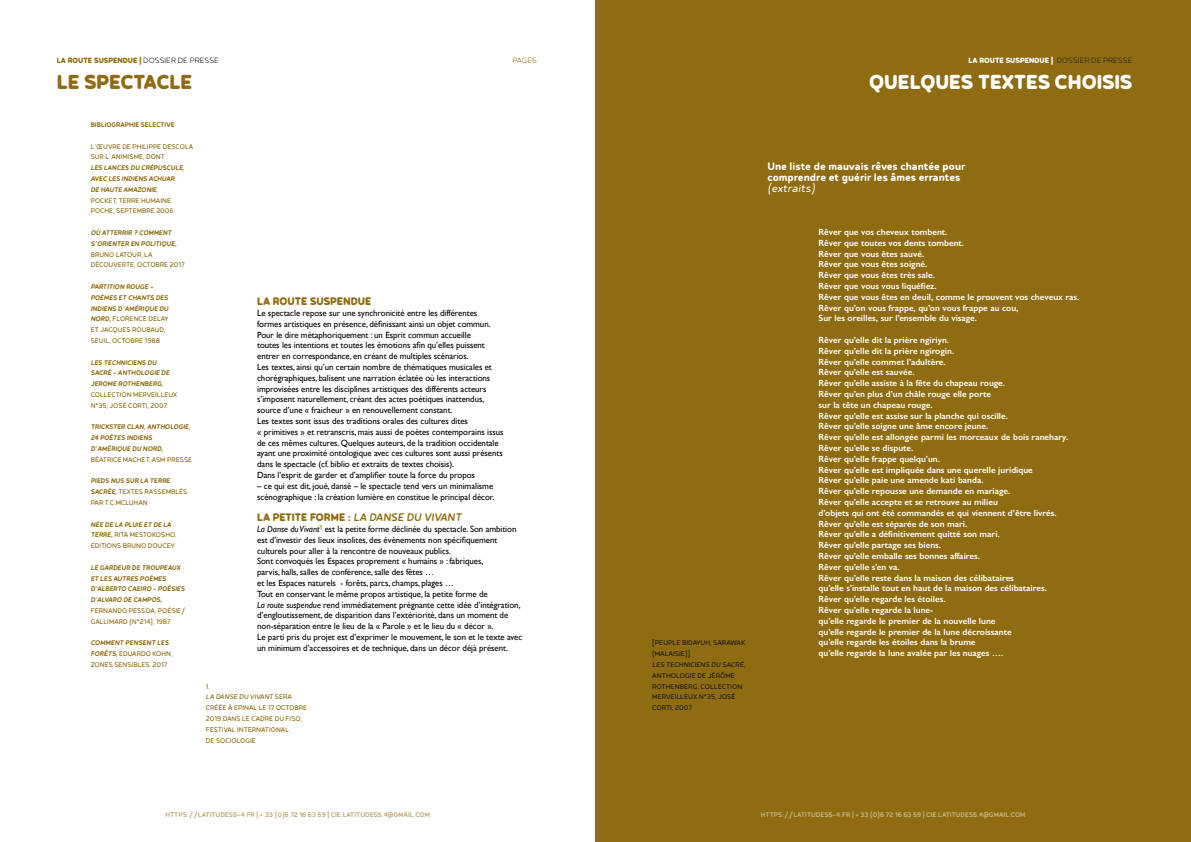
<style>
.page{position:relative;width:1191px;height:842px;background:#fff}
.page>*{position:absolute;margin:0;border:0;box-sizing:border-box;transform-origin:0 0}
.t1{font:900 24px "Betm Rounded";color:#fff}
.t2{font:900 24px "Betm Rounded";color:#8f6c11}
.t3{font:600 13px/10.8px "Betm Rounded";color:#fff}
.t4{font:italic 500 13px "Betm Rounded";color:#8f6c11}
.t5{font:900 13px "Betm Rounded";color:#8f6c11}
.t6{font:italic 300 13px "Betm Rounded";color:#fff}
.t7{font:9px/10.8px "Gill Sans";letter-spacing:-.005em;color:#000}
.t8{font:600 9px/10.8px "Gill Sans";color:#fff}
.t9{font:900 9px "Betm Rounded";color:#8f6c11}
.t10{font:900 9px "Betm Rounded";color:#fff}
.t11{font:300 9px "Betm Rounded";letter-spacing:-.01em;color:#8f6c11}
.t12{font:8px/10.8px "Betm Rounded";color:#8f6c11}
.t13{font:italic 600 8px/10.8px "Betm Rounded";color:#8f6c11}
.t14{font:600 8px "Betm Rounded";color:#c4ae7f}
.t15{font:8px/10.8px "Betm Rounded";color:#1c1c1b}
.t16{font:600 8px "Betm Rounded";color:#8f6c11}
.s1{font-weight:300;color:#000}
.s2{font-weight:300;color:#1c1c1b}
.s3{font-weight:400;font-style:normal}
.s4{font-style:normal}
.s5{font-weight:600;font-style:italic}
.s6{font-weight:900;font-style:normal}
.s7{font-style:italic}
</style>
<div class="page">
<div style="left:595px;top:0;width:596px;height:842px;background:#8f6c11"></div>
<p class="t9" style="left:57px;top:55px;width:164px">LA ROUTE SUSPENDUE | <span class="s1">DOSSIER DE PRESSE</span></p>
<p class="t11" style="left:512px;top:56px;width:26px">PAGE6</p>
<p class="t10" style="left:968px;top:55px;width:165px">LA ROUTE SUSPENDUE | <span class="s2">DOSSIER DE PRESSE</span></p>
<h1 class="t2" style="left:57px;top:67px;width:137px">LE SPECTACLE</h1>
<p class="t16" style="left:91px;top:120px;width:85px">BIBLIOGRAPHIE SELECTIVE</p>
<p class="t12" style="left:91px;top:140px;width:104px">L’ŒUVRE DE PHILIPPE DESCOLA<br>SUR L’ANIMISME, DONT</p>
<p class="t13" style="left:91px;top:162px;width:95px">LES LANCES DU CRÉPUSCULE,<br>AVEC LES INDIENS ACHUAR<br>DE HAUTE AMAZONIE<span class="s3">,<br>POCKET, TERRE HUMAINE<br>POCHE, SEPTEMBRE 2006</span></p>
<p class="t13" style="left:91px;top:227px;width:87px">OÙ ATTERRIR ? COMMENT<br>S’ORIENTER EN POLITIQUE,</p>
<p class="t12" style="left:91px;top:248px;width:95px">BRUNO LATOUR, LA<br>DÉCOUVERTE, OCTOBRE 2017</p>
<p class="t13" style="left:91px;top:281px;width:79px">PARTITION ROUGE –<br>POÈMES ET CHANTS DES<br>INDIENS D’AMÉRIQUE DU<br>NORD<span class="s4">,</span> <span class="s3">FLORENCE DELAY<br>ET JACQUES ROUBAUD,<br>SEUIL, OCTOBRE 1988</span></p>
<p class="t13" style="left:91px;top:356px;width:80px">LES TECHNICIENS DU<br>SACRÉ – ANTHOLOGIE DE<br>JEROME ROTHENBERG,</p>
<p class="t12" style="left:91px;top:389px;width:88px">COLLECTION MERVEILLEUX<br>N°35, JOSÉ CORTI, 2007.</p>
<p class="t13" style="left:91px;top:421px;width:101px">TRICKSTER CLAN, ANTHOLOGIE,<br>24 POÈTES INDIENS<br>D’AMÉRIQUE DU NORD,</p>
<p class="t12" style="left:91px;top:454px;width:103px">BÉATRICE MACHET, ASM PRESSE</p>
<p class="t12" style="left:91px;top:475px;width:98px"><span class="s5">PIEDS NUS SUR LA TERRE<br>SACRÉE,</span> TEXTES RASSEMBLÉS<br>PAR T.C.MCLUHAN</p>
<p class="t12" style="left:91px;top:518px;width:87px"><span class="s5">NÉE DE LA PLUIE ET DE LA<br>TERRE,</span> RITA MESTOKOSHO,<br>EDITIONS BRUNO DOUCEY</p>
<p class="t13" style="left:91px;top:561px;width:96px">LE GARDEUR DE TROUPEAUX<br>ET LES AUTRES POÈMES<br>D'ALBERTO CAEIRO - POÉSIES<br>D'ALVARO DE CAMPOS,</p>
<p class="t12" style="left:91px;top:605px;width:96px">FERNANDO PESSOA, POÉSIE/<br>GALLIMARD (N°214), 1987.</p>
<p class="t12" style="left:91px;top:637px;width:83px"><span class="s5">COMMENT PENSENT LES<br>FORÊTS</span>, EDUARDO KOHN,<br>ZONES SENSIBLES, 2017</p>
<h2 class="t5" style="left:257px;top:293px;width:116px">LA ROUTE SUSPENDUE</h2>
<p class="t7" style="left:257px;top:307px;width:248px">Le spectacle repose sur une synchronicité entre les différentes formes artistiques en présence, définissant ainsi un objet commun.<br>Pour le dire métaphoriquement : un Esprit commun accueille<br>toutes les intentions et toutes les émotions afin qu’elles puissent entrer en correspondance, en créant de multiples scénarios.<br>Les textes, ainsi qu’un certain nombre de thématiques musicales et chorégraphiques, balisent une narration éclatée où les interactions improvisées entre les disciplines artistiques des différents acteurs s’imposent naturellement, créant des actes poétiques inattendus, source d’une « fraicheur » en renouvellement constant.<br>Les textes sont issus des traditions orales des cultures dites<br>« primitives » et retranscris, mais aussi de poètes contemporains issus de ces mêmes cultures. Quelques auteurs, de la tradition occidentale ayant une proximité ontologique avec ces cultures sont aussi présents dans le spectacle (cf. biblio et extraits de textes choisis).<br>Dans l’esprit de garder et d’amplifier toute la force du propos</p>
<p class="t7" style="left:257px;top:480px;width:239px">– ce qui est dit, joué, dansé – le spectacle tend vers un minimalisme scénographique : la création lumière en constitue le principal décor.</p>
<h2 class="t4" style="left:257px;top:509px;width:206px"><span class="s6">LA PETITE FORME :</span> LA DANSE DU VIVANT</h2>
<p class="t7" style="left:257px;top:523px;width:266px"><span class="s7">La Danse du Vivant</span><sup>1</sup> est la petite forme déclinée du spectacle. Son ambition est d'investir des lieux insolites, des évènements non spécifiquement culturels pour aller à la rencontre de nouveaux publics.<br>Sont convoqués les Espaces proprement « humains » : fabriques,<br>parvis, halls, salles de conférence, salle des fêtes …<br>et les Espaces naturels - forêts, parcs, champs, plages …<br>Tout en conservant le même propos artistique, la petite forme de<br><span class="s7">La route suspendue</span> rend immédiatement prégnante cette idée d’intégration, d’engloutissement, de disparition dans l’extériorité, dans un moment de non-séparation entre le lieu de la « Parole » et le lieu du « décor ».<br>Le parti pris du projet est d’exprimer le mouvement, le son et le texte avec un minimum d’accessoires et de technique, dans un décor déjà présent.</p>
<p class="t12" style="left:206px;top:680px;width:103px">1.<br><span class="s7">LA DANSE DU VIVANT</span> SERA<br>CRÉÉE À EPINAL LE 17 OCTOBRE<br>2019 DANS LE CADRE DU FISO,<br>FESTIVAL INTERNATIONAL<br>DE SOCIOLOGIE</p>
<h1 class="t1" style="left:869px;top:67px;width:265px">QUELQUES TEXTES CHOISIS</h1>
<p class="t15" style="left:652px;top:637px;width:95px">[PEUPLE BIDAYUH, SARAWAK (MALAISIE)]<br><span class="s7">LES TECHNICIENS DU SACRÉ</span>,<br>ANTHOLOGIE DE JÉRÔME<br>ROTHENBERG, COLLECTION<br>MERVEILLEUX N°35, JOSÉ<br>CORTI, 2007.</p>
<h2 class="t3" style="left:767px;top:160px;width:199px">Une liste de mauvais rêves chantée pour comprendre et guérir les âmes errantes</h2>
<h2 class="t6" style="left:767px;top:180px;width:49px">(extraits)</h2>
<p class="t8" style="left:818px;top:226px;width:262px">Rêver que vos cheveux tombent.<br>Rêver que toutes vos dents tombent.<br>Rêver que vous êtes sauvé.<br>Rêver que vous êtes soigné.<br>Rêver que vous êtes très sale.<br>Rêver que vous vous liquéfiez.<br>Rêver que vous êtes en deuil, comme le prouvent vos cheveux ras.<br>Rêver qu’on vous frappe, qu’on vous frappe au cou,<br>Sur les oreilles, sur l’ensemble du visage.</p>
<p class="t8" style="left:818px;top:334px;width:251px">Rêver qu’elle dit la prière ngiriyn.<br>Rêver qu’elle dit la prière ngirogin.<br>Rêver qu’elle commet l’adultère.<br>Rêver qu’elle est sauvée.<br>Rêver qu’elle assiste à la fête du chapeau rouge.<br>Rêver qu’en plus d’un châle rouge elle porte<br>sur la tête un chapeau rouge.<br>Rêver qu’elle est assise sur la planche qui oscille.<br>Rêver qu’elle soigne une âme encore jeune.<br>Rêver qu’elle est allongée parmi les morceaux de bois ranehary.<br>Rêver qu’elle se dispute.<br>Rêver qu’elle frappe quelqu’un.<br>Rêver qu’elle est impliquée dans une querelle juridique<br>Rêver qu’elle paie une amende kati banda.<br>Rêver qu’elle repousse une demande en mariage.<br>Rêver qu’elle accepte et se retrouve au milieu<br>d’objets qui ont été commandés et qui viennent d’être livrés.<br>Rêver qu’elle est séparée de son mari.<br>Rêver qu’elle a définitivement quitté son mari.<br>Rêver qu’elle partage ses biens.<br>Rêver qu’elle emballe ses bonnes affaires.<br>Rêver qu’elle s’en va.<br>Rêver qu’elle reste dans la maison des célibataires<br>qu’elle s’installe tout en haut de la maison des célibataires.<br>Rêver qu’elle regarde les étoiles.<br>Rêver qu’elle regarde la lune-<br>qu’elle regarde le premier de la nouvelle lune<br>qu’elle regarde le premier de la lune décroissante<br>qu’elle regarde les étoiles dans la brume<br>qu’elle regarde la lune avalée par les nuages ….</p>
<p class="t14" style="left:165px;top:809px;width:266px">HTTPS://LATITUDES5-4.FR | + 33 (0)6 72 16 63 59 | CIE.LATITUDES5.4@GMAIL.COM</p>
<p class="t14" style="left:761px;top:809px;width:266px">HTTPS://LATITUDES5-4.FR | + 33 (0)6 72 16 63 59 | CIE.LATITUDES5.4@GMAIL.COM</p>
</div>
